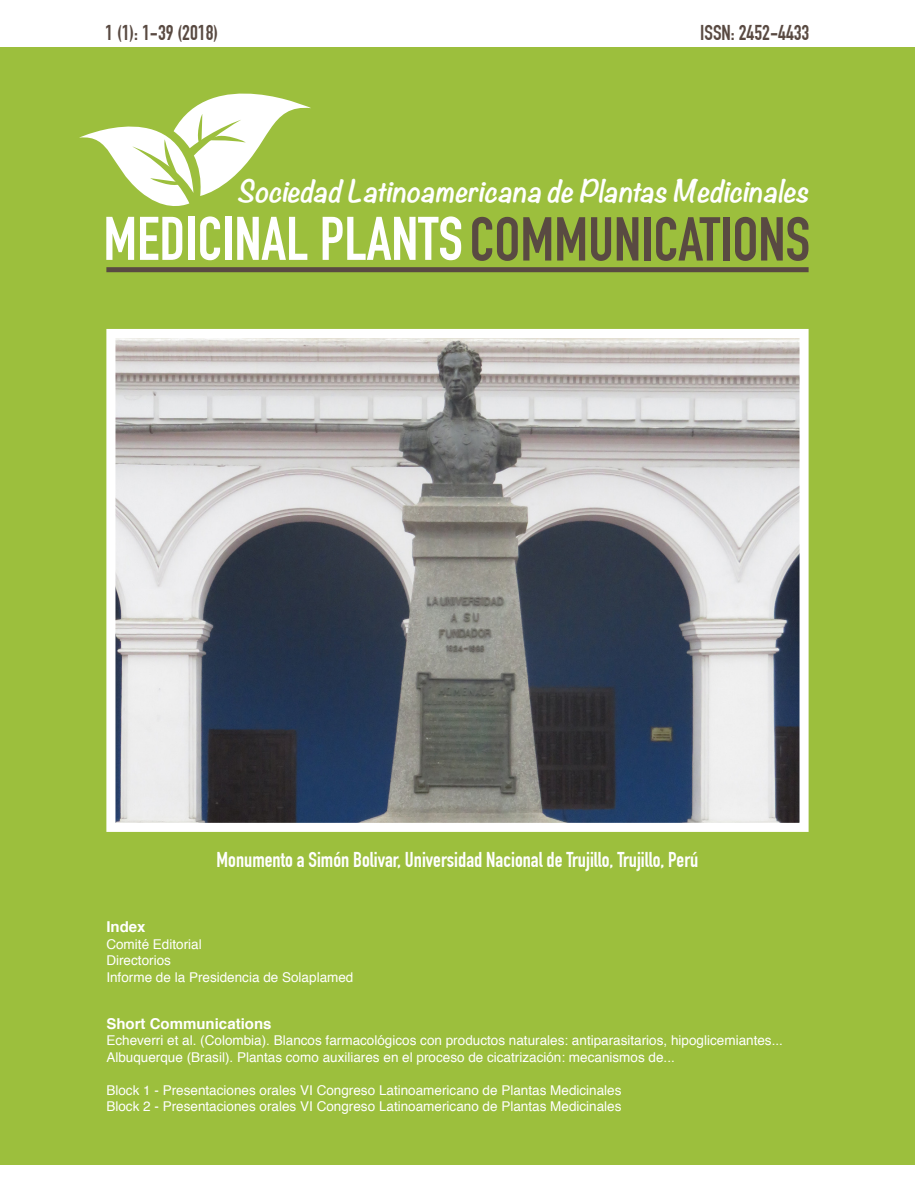
<style>
.page{position:relative;width:915px;height:1191px;background:#fff}
.page>*{position:absolute;margin:0;border:0;box-sizing:border-box;transform-origin:0 0}
.t1{font:700 60.45px "DIN Condensed";color:#fff}
.t2{font:italic 700 27.15px "Noteworthy";color:#fff}
.t3{font:700 21px "DIN Condensed";color:#fff}
.t4{font:700 21px "DIN Condensed";color:#594a42}
.t5{font:700 15px "Helvetica";color:#fff}
.t6{font:13.5px "Helvetica";color:#fff}
.s1{font-size:60.9px;color:#594a42}
</style>
<div class="page">
<div style="left:0;top:0;width:914px;height:1191px;background:#9cbf3d"></div>
<div style="left:106px;top:267px;width:702px;height:5px;border:3px solid #594a42"></div>
<svg style="left:79px;top:93px;width:232px;height:113px"></svg>
<div style="left:0;top:1165px;width:914px;height:26px;background:#fff"></div>
<div style="left:0;top:0;width:914px;height:47px;background:#fff"></div>
<img style="left:116px;top:339px;width:682px;height:483px">
<div style="left:106px;top:329px;width:702px;height:503px;border:9px solid #fff"></div>
<p class="t4" style="left:105px;top:21px;width:114px">1 (1): 1-39 (2018)</p>
<p class="t4" style="left:700px;top:21px;width:111px">ISSN: 2452-4433</p>
<p class="t2" style="left:237px;top:167px;width:581px">SociedadLatinoamericanadePlantasMedicinales</p>
<p class="t1" style="left:103px;top:203px;width:708px">MEDICINAL PLANTS <span class="s1">COMMUNICATIONS</span></p>
<p class="t3" style="left:216px;top:847px;width:483px">Monumento a Simón Bolivar, Universidad Nacional de Trujillo, Trujillo, Perú</p>
<p class="t5" style="left:106px;top:914px;width:41px">Index</p>
<p class="t6" style="left:106px;top:933px;width:97px">Comité Editorial</p>
<p class="t6" style="left:106px;top:950px;width:66px">Directorios</p>
<p class="t6" style="left:106px;top:966px;width:248px">Informe de la Presidencia de Solaplamed</p>
<p class="t5" style="left:106px;top:1011px;width:167px">Short Communications</p>
<p class="t6" style="left:106px;top:1030px;width:677px">Echeverri et al. (Colombia). Blancos farmacológicos con productos naturales: antiparasitarios, hipoglicemiantes...</p>
<p class="t6" style="left:106px;top:1046px;width:569px">Albuquerque (Brasil). Plantas como auxiliares en el proceso de cicatrización: mecanismos de...</p>
<p class="t6" style="left:106px;top:1079px;width:516px">Block 1 - Presentaciones orales VI Congreso Latinoamericano de Plantas Medicinales</p>
<p class="t6" style="left:106px;top:1096px;width:516px">Block 2 - Presentaciones orales VI Congreso Latinoamericano de Plantas Medicinales</p>
</div>
